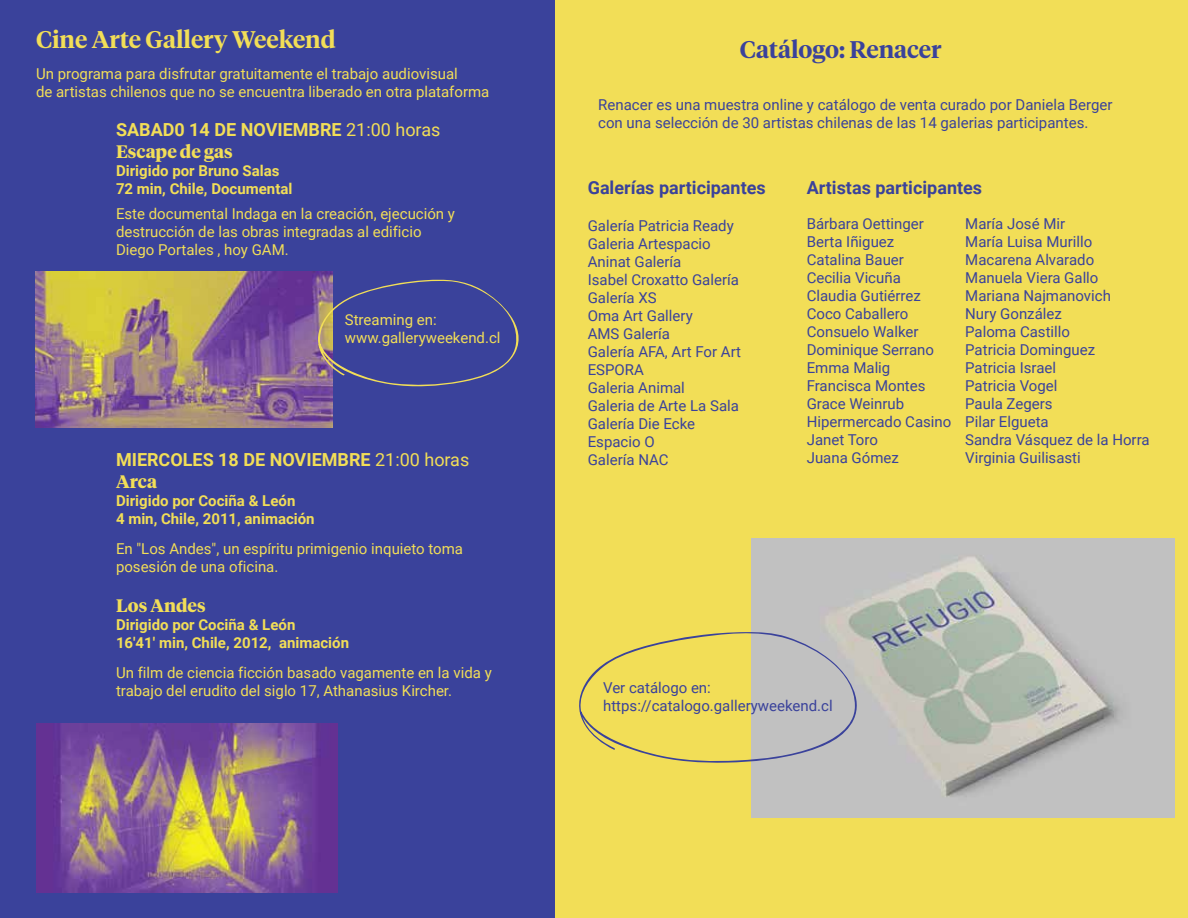
<style>
.page{position:relative;width:1188px;height:918px;background:#fff}
.page>*{position:absolute;margin:0;border:0;box-sizing:border-box;transform-origin:0 0}
.t1{font:600 24px "Tiempos Headline";color:#f2de57}
.t2{font:600 24px "Tiempos Headline";color:#3a429b}
.t3{font:700 18px "Roboto";color:#f2de57}
.t4{font:700 18px "Roboto";color:#3a429b}
.t5{font:700 18px "Tiempos Headline";color:#f2de57}
.t6{font:15px/18px "Roboto";color:#3a429b}
.t7{font:15px/18px "Roboto";color:#f2de57}
.t8{font:700 15px/18px "Roboto";color:#f2de57}
.s1{font-weight:400}
</style>
<div class="page">
<div style="left:393px;top:0;width:795px;height:918px;background:#f2de57"></div>
<div style="left:0;top:0;width:555px;height:918px;background:#3a429b"></div>
<img style="left:36px;top:271px;width:297px;height:157px">
<img style="left:36px;top:723px;width:301px;height:170px">
<svg style="left:313px;top:279px;width:206px;height:109px"></svg>
<img style="left:752px;top:539px;width:423px;height:279px">
<svg style="left:579px;top:629px;width:284px;height:134px"></svg>
<h1 class="t1" style="left:36px;top:22px;width:301px">Cine Arte Gallery Weekend</h1>
<p class="t7" style="left:36px;top:64px;width:455px">Un programa para disfrutar gratuitamente el trabajo audiovisual<br>de artistas chilenos que no se encuentra liberado en otra plataforma</p>
<p class="t3" style="left:116px;top:117px;width:326px">SABAD0 14 DE NOVIEMBRE <span class="s1">21:00 horas</span></p>
<p class="t5" style="left:116px;top:139px;width:118px">Escape de gas</p>
<p class="t8" style="left:116px;top:161px;width:178px">Dirigido por Bruno Salas<br>72 min, Chile, Documental</p>
<p class="t7" style="left:116px;top:204px;width:341px">Este documental Indaga en la creación, ejecución y destrucción de las obras integradas al edificio<br>Diego Portales , hoy GAM.</p>
<p class="t7" style="left:345px;top:310px;width:157px">Streaming en: www.galleryweekend.cl</p>
<p class="t3" style="left:116px;top:447px;width:355px">MIERCOLES 18 DE NOVIEMBRE <span class="s1">21:00 horas</span></p>
<p class="t5" style="left:116px;top:469px;width:43px">Arca</p>
<p class="t8" style="left:116px;top:491px;width:200px">Dirigido por Cociña &amp; León<br>4 min, Chile, 2011, animación</p>
<p class="t7" style="left:116px;top:539px;width:349px">En "Los Andes", un espíritu primigenio inquieto toma posesión de una oficina.</p>
<p class="t5" style="left:116px;top:593px;width:91px">Los Andes</p>
<p class="t8" style="left:116px;top:615px;width:235px">Dirigido por Cociña &amp; León<br>16'41' min, Chile, 2012, animación</p>
<p class="t7" style="left:116px;top:663px;width:377px">Un film de ciencia ficción basado vagamente en la vida y trabajo del erudito del siglo 17, Athanasius Kircher.</p>
<h1 class="t2" style="left:740px;top:33px;width:203px">Catálogo: Renacer</h1>
<p class="t6" style="left:598px;top:95px;width:516px">Renacer es una muestra online y catálogo de venta curado por Daniela Berger con una selección de 30 artistas chilenas de las 14 galerias participantes.</p>
<p class="t4" style="left:588px;top:174px;width:180px">Galerías participantes</p>
<p class="t4" style="left:807px;top:174px;width:177px">Artistas participantes</p>
<p class="t6" style="left:807px;top:214px;width:146px">Bárbara Oettinger<br>Berta Iñiguez<br>Catalina Bauer<br>Cecilia Vicuña<br>Claudia Gutiérrez<br>Coco Caballero<br>Consuelo Walker<br>Dominique Serrano<br>Emma Malig<br>Francisca Montes<br>Grace Weinrub<br>Hipermercado Casino<br>Janet Toro<br>Juana Gómez</p>
<p class="t6" style="left:965px;top:214px;width:186px">María José Mir<br>María Luisa Murillo<br>Macarena Alvarado<br>Manuela Viera Gallo<br>Mariana Najmanovich<br>Nury González<br>Paloma Castillo<br>Patricia Dominguez<br>Patricia Israel<br>Patricia Vogel<br>Paula Zegers<br>Pilar Elgueta<br>Sandra Vásquez de la Horra<br>Virginia Guilisasti</p>
<p class="t6" style="left:588px;top:216px;width:155px">Galería Patricia Ready<br>Galeria Artespacio<br>Aninat Galería<br>Isabel Croxatto Galería<br>Galería XS<br>Oma Art Gallery<br>AMS Galería<br>Galería AFA, Art For Art<br>ESPORA<br>Galeria Animal<br>Galeria de Arte La Sala<br>Galería Die Ecke<br>Espacio O<br>Galería NAC</p>
<p class="t6" style="left:603px;top:678px;width:231px">Ver catálogo en: https://catalogo.galleryweekend.cl</p>
</div>
